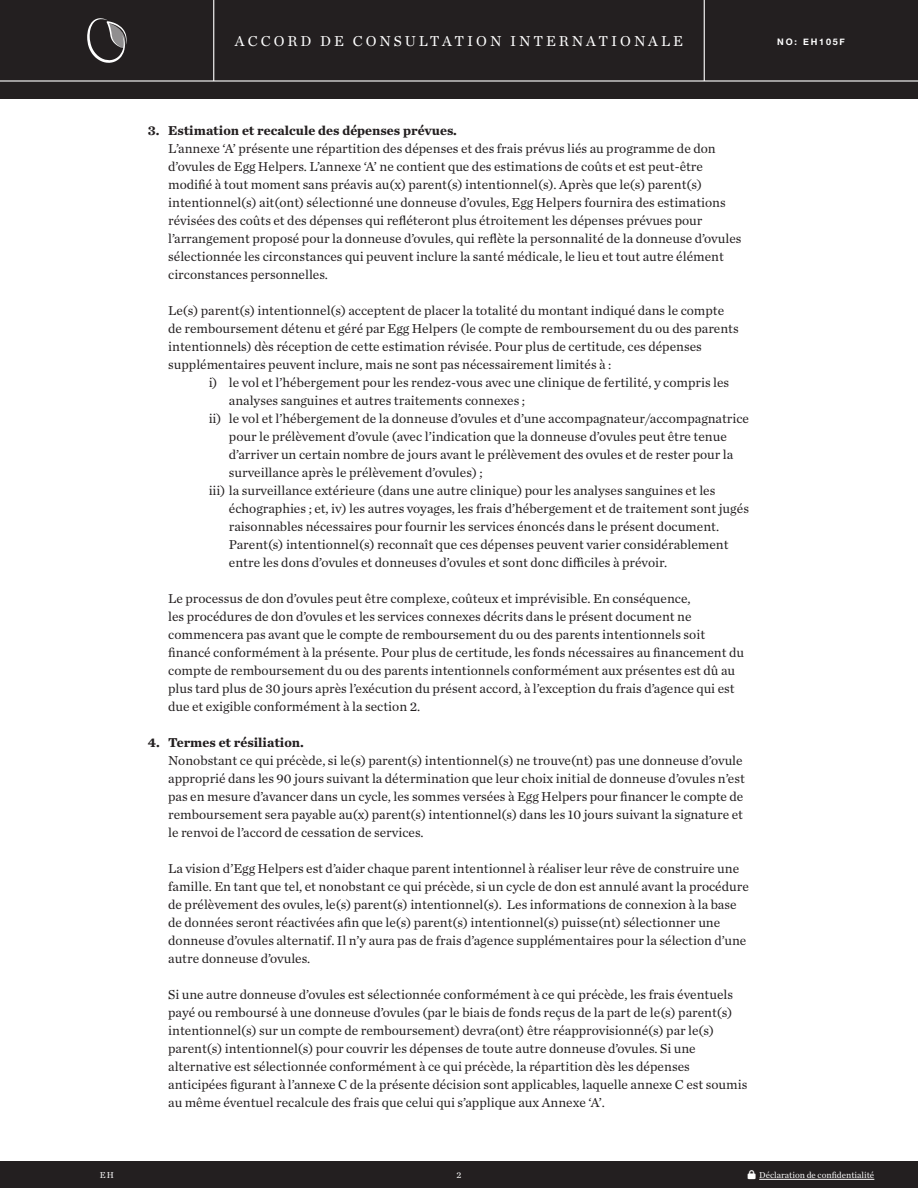
<style>
.page{position:relative;width:918px;height:1188px;background:#fff}
.page>*{position:absolute;margin:0;border:0;box-sizing:border-box;transform-origin:0 0}
.t1{font:15px "Chronicle Text G1";letter-spacing:.2em;color:#fff}
.t2{font:13.5px/18px "Chronicle Text G1";color:#231f20}
.t3{font:700 13.5px "Chronicle Text G1";color:#231f20}
.t4{font:9px "Chronicle Text G1";color:#fff}
.t5{font:700 9px "Helvetica Neue";letter-spacing:.2em;color:#fff}
</style>
<div class="page">
<div style="left:0;top:0;width:918px;height:99px;background:#231f20"></div>
<hr style="left:0;top:80px;width:918px;height:2px;background:#fff">
<svg style="left:87px;top:18px;width:40px;height:45px"></svg>
<hr style="left:704px;top:0;width:1px;height:81px;background:#fff">
<hr style="left:213px;top:0;width:1px;height:81px;background:#fff">
<div style="left:0;top:1161px;width:918px;height:27px;background:#231f20"></div>
<hr style="left:759px;top:1179px;width:115px;height:1px;background:#fff">
<p class="t1" style="left:235px;top:30px;width:450px">ACCORD DE CONSULTATION INTERNATIONALE</p>
<p class="t5" style="left:777px;top:35px;width:69px">NO: EH105F</p>
<p class="t3" style="left:148px;top:120px;width:310px">3. Estimation et recalcule des dépenses prévues.</p>
<p class="t2" style="left:168px;top:139px;width:575px">L’annexe ‘A’ présente une répartition des dépenses et des frais prévus liés au programme de don d’ovules de Egg Helpers. L’annexe ‘A’ ne contient que des estimations de coûts et est peut-être modifié à tout moment sans préavis au(x) parent(s) intentionnel(s). Après que le(s) parent(s) intentionnel(s) ait(ont) sélectionné une donneuse d’ovules, Egg Helpers fournira des estimations révisées des coûts et des dépenses qui refléteront plus étroitement les dépenses prévues pour l’arrangement proposé pour la donneuse d’ovules, qui reflète la personnalité de la donneuse d’ovules sélectionnée les circonstances qui peuvent inclure la santé médicale, le lieu et tout autre élément circonstances personnelles.</p>
<p class="t2" style="left:168px;top:301px;width:572px">Le(s) parent(s) intentionnel(s) acceptent de placer la totalité du montant indiqué dans le compte de remboursement détenu et géré par Egg Helpers (le compte de remboursement du ou des parents intentionnels) dès réception de cette estimation révisée. Pour plus de certitude, ces dépenses supplémentaires peuvent inclure, mais ne sont pas nécessairement limités à :</p>
<p class="t2" style="left:209px;top:373px;width:522px">i) le vol et l’hébergement pour les rendez-vous avec une clinique de fertilité, y compris les</p>
<p class="t2" style="left:229px;top:391px;width:298px">analyses sanguines et autres traitements connexes ;</p>
<p class="t2" style="left:209px;top:409px;width:542px">ii) le vol et l’hébergement de la donneuse d’ovules et d’une accompagnateur/accompagnatrice</p>
<p class="t2" style="left:229px;top:427px;width:499px">pour le prélèvement d’ovule (avec l’indication que la donneuse d’ovules peut être tenue</p>
<p class="t2" style="left:229px;top:445px;width:506px">d’arriver un certain nombre de jours avant le prélèvement des ovules et de rester pour la</p>
<p class="t2" style="left:229px;top:463px;width:255px">surveillance après le prélèvement d’ovules) ;</p>
<p class="t2" style="left:209px;top:481px;width:508px">iii) la surveillance extérieure (dans une autre clinique) pour les analyses sanguines et les</p>
<p class="t2" style="left:229px;top:499px;width:522px">échographies ; et, iv) les autres voyages, les frais d’hébergement et de traitement sont jugés</p>
<p class="t2" style="left:229px;top:517px;width:492px">raisonnables nécessaires pour fournir les services énoncés dans le présent document.</p>
<p class="t2" style="left:229px;top:535px;width:501px">Parent(s) intentionnel(s) reconnaît que ces dépenses peuvent varier considérablement</p>
<p class="t2" style="left:229px;top:553px;width:440px">entre les dons d’ovules et donneuses d’ovules et sont donc difficiles à prévoir.</p>
<p class="t2" style="left:168px;top:589px;width:577px">Le processus de don d’ovules peut être complexe, coûteux et imprévisible. En conséquence,<br>les procédures de don d’ovules et les services connexes décrits dans le présent document ne commencera pas avant que le compte de remboursement du ou des parents intentionnels soit financé conformément à la présente. Pour plus de certitude, les fonds nécessaires au financement du compte de remboursement du ou des parents intentionnels conformément aux présentes est dû au plus tard plus de 30 jours après l’exécution du présent accord, à l’exception du frais d’agence qui est due et exigible conformément à la section 2.</p>
<p class="t3" style="left:148px;top:732px;width:158px">4. Termes et résiliation.</p>
<p class="t2" style="left:168px;top:751px;width:578px">Nonobstant ce qui précède, si le(s) parent(s) intentionnel(s) ne trouve(nt) pas une donneuse d’ovule approprié dans les 90 jours suivant la détermination que leur choix initial de donneuse d’ovules n’est pas en mesure d’avancer dans un cycle, les sommes versées à Egg Helpers pour financer le compte de remboursement sera payable au(x) parent(s) intentionnel(s) dans les 10 jours suivant la signature et le renvoi de l’accord de cessation de services.</p>
<p class="t2" style="left:168px;top:859px;width:582px">La vision d’Egg Helpers est d’aider chaque parent intentionnel à réaliser leur rêve de construire une famille. En tant que tel, et nonobstant ce qui précède, si un cycle de don est annulé avant la procédure de prélèvement des ovules, le(s) parent(s) intentionnel(s). Les informations de connexion à la base de données seront réactivées afin que le(s) parent(s) intentionnel(s) puisse(nt) sélectionner une donneuse d’ovules alternatif. Il n’y aura pas de frais d’agence supplémentaires pour la sélection d’une autre donneuse d’ovules.</p>
<p class="t2" style="left:168px;top:985px;width:581px">Si une autre donneuse d’ovules est sélectionnée conformément à ce qui précède, les frais éventuels payé ou remboursé à une donneuse d’ovules (par le biais de fonds reçus de la part de le(s) parent(s) intentionnel(s) sur un compte de remboursement) devra(ont) être réapprovisionné(s) par le(s) parent(s) intentionnel(s) pour couvrir les dépenses de toute autre donneuse d’ovules. Si une alternative est sélectionnée conformément à ce qui précède, la répartition dès les dépenses anticipées figurant à l’annexe C de la présente décision sont applicables, laquelle annexe C est soumis au même éventuel recalcule des frais que celui qui s’applique aux Annexe ‘A’.</p>
<p class="t4" style="left:100px;top:1168px;width:15px">EH</p>
<p class="t4" style="left:457px;top:1168px;width:6px">2</p>
<p class="t4" style="left:759px;top:1169px;width:117px">Déclaration de confidentialité</p>
</div>
